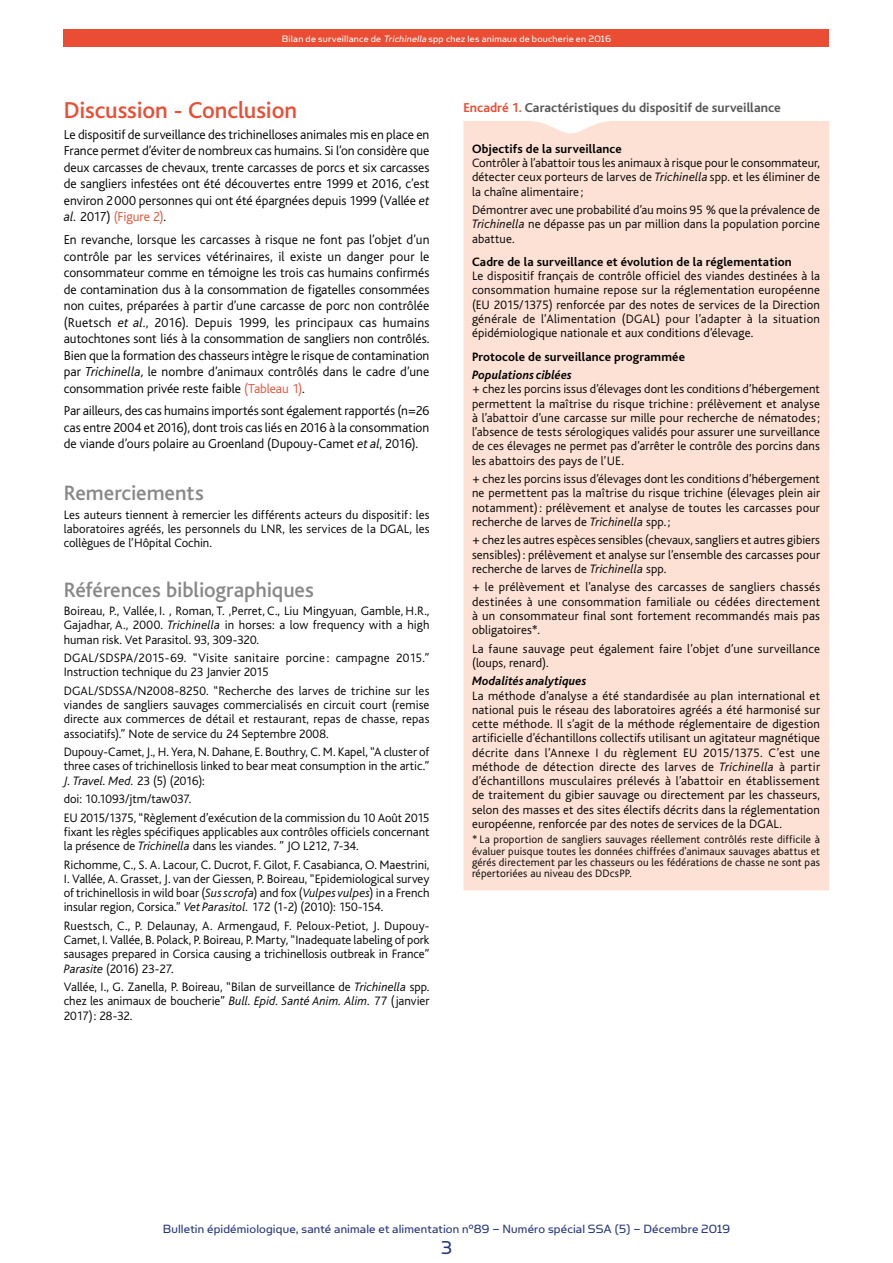
<style>
.page{position:relative;width:893px;height:1263px;background:#fff}
.page>*{position:absolute;margin:0;border:0;box-sizing:border-box;transform-origin:0 0}
.ST1{font:500 24px "Bliss";letter-spacing:-.005em;color:#ea4d33}
.ST_Biblio-Merci{font:500 21.75px "Bliss";letter-spacing:-.005em;color:#868786}
.t1{font:21px "Simian Text Orangutan";color:#23357b}
.TEXTE_COURANT{font:300 13.5px/16.5px "Bliss";color:#000;text-align:justify}
.t2{font:13.5px "Simian Text Orangutan";letter-spacing:.01em;color:#23357b}
.Titre_tablo-Fig_FR{font:700 13.5px "Bliss";color:#565655}
.Encadré_texte{font:300 12.75px/14.2px "Bliss";letter-spacing:.01em;color:#000;text-align:justify}
.Texte_Biblio-Merci{font:300 12.75px/14.2px "Bliss";color:#000;text-align:justify}
.Encadré_ST{font:700 12.75px "Bliss";letter-spacing:.01em;color:#000}
.Encadré_texte-2{font:italic 700 12.75px "Bliss";letter-spacing:.01em;color:#000;scale:.96 1}
.renvois_sans_filet{font:300 11.25px/11.2px "Bliss";letter-spacing:.015em;color:#000;text-align:justify}
.t3{font:10.5px "Simian Text Orangutan";letter-spacing:.02em;color:#fff}
.s1{font-style:italic}
.s2{color:#ea4d33}
</style>
<div class="page">
<div style="left:64px;top:30px;width:765px;height:17px;background:#ea4d33"></div>
<div style="left:463px;top:121px;width:366px;height:769px;background:#fce1d4"></div>
<p class="t3" style="left:282px;top:33px;width:331px">Bilan de surveillance de <span class="s1">Trichinella</span> spp chez les animaux de boucherie en 2016</p>
<p class="ST1" style="left:64px;top:97px;width:235px">Discussion - Conclusion</p>
<p class="TEXTE_COURANT" style="left:64px;top:126px;width:367px">Le dispositif de surveillance des trichinelloses animales mis en place en France permet d’éviter de nombreux cas humains. Si l’on considère que deux carcasses de chevaux, trente carcasses de porcs et six carcasses de sangliers infestées ont été découvertes entre 1999 et 2016, c’est environ 2000 personnes qui ont été épargnées depuis 1999 (Vallée <span class="s1">et al.</span> 2017) <span class="s2">(Figure 2)</span>.</p>
<p class="TEXTE_COURANT" style="left:64px;top:232px;width:367px">En revanche, lorsque les carcasses à risque ne font pas l’objet d’un contrôle par les services vétérinaires, il existe un danger pour le consommateur comme en témoigne les trois cas humains confirmés de contamination dus à la consommation de figatelles consommées non cuites, préparées à partir d’une carcasse de porc non contrôlée (Ruetsch <span class="s1">et al</span>., 2016). Depuis 1999, les principaux cas humains autochtones sont liés à la consommation de sangliers non contrôlés.<br>Bien que la formation des chasseurs intègre le risque de contamination par <span class="s1">Trichinella,</span> le nombre d’animaux contrôlés dans le cadre d’une consommation privée reste faible <span class="s2">(Tableau 1)</span>.</p>
<p class="TEXTE_COURANT" style="left:64px;top:403px;width:367px">Par ailleurs, des cas humains importés sont également rapportés (n=26 cas entre 2004 et 2016), dont trois cas liés en 2016 à la consommation de viande d’ours polaire au Groenland (Dupouy-Camet <span class="s1">et al</span>, 2016).</p>
<p class="ST_Biblio-Merci" style="left:64px;top:482px;width:141px">Remerciements</p>
<p class="Texte_Biblio-Merci" style="left:64px;top:507px;width:367px">Les auteurs tiennent à remercier les différents acteurs du dispositif: les laboratoires agréés, les personnels du LNR, les services de la DGAL, les collègues de l’Hôpital Cochin.</p>
<p class="ST_Biblio-Merci" style="left:64px;top:578px;width:252px">Références bibliographiques</p>
<p class="Texte_Biblio-Merci" style="left:64px;top:604px;width:367px">Boireau, P., Vallée, I. , Roman, T. ,Perret, C., Liu Mingyuan, Gamble, H.R., Gajadhar, A., 2000. <span class="s1">Trichinella</span> in horses: a low frequency with a high human risk. Vet Parasitol. 93, 309-320.</p>
<p class="Texte_Biblio-Merci" style="left:64px;top:651px;width:367px">DGAL/SDSPA/2015-69. “Visite sanitaire porcine : campagne 2015.”<br>Instruction technique du 23 Janvier 2015</p>
<p class="Texte_Biblio-Merci" style="left:64px;top:684px;width:367px">DGAL/SDSSA/N2008-8250. “Recherche des larves de trichine sur les viandes de sangliers sauvages commercialisés en circuit court (remise directe aux commerces de détail et restaurant, repas de chasse, repas associatifs).” Note de service du 24 Septembre 2008.</p>
<p class="Texte_Biblio-Merci" style="left:64px;top:745px;width:367px">Dupouy-Camet, J., H. Yera, N. Dahane, E. Bouthry, C. M. Kapel, “A cluster of three cases of trichinellosis linked to bear meat consumption in the artic.” <span class="s1">J. Travel. Med.</span> 23 (5) (2016):</p>
<p class="Texte_Biblio-Merci" style="left:64px;top:792px;width:129px">doi: 10.1093/jtm/taw037.</p>
<p class="Texte_Biblio-Merci" style="left:64px;top:810px;width:367px">EU 2015/1375, “Règlement d’exécution de la commission du 10 Août 2015 fixant les règles spécifiques applicables aux contrôles officiels concernant la présence de <span class="s1">Trichinella</span> dans les viandes. ” JO L212, 7-34.</p>
<p class="Texte_Biblio-Merci" style="left:64px;top:857px;width:367px">Richomme, C., S. A. Lacour, C. Ducrot, F. Gilot, F. Casabianca, O. Maestrini, I. Vallée, A. Grasset, J. van der Giessen, P. Boireau, “Epidemiological survey of trichinellosis in wild boar (<span class="s1">Sus scrofa</span>) and fox (<span class="s1">Vulpes vulpes</span>) in a French insular region, Corsica.” <span class="s1">Vet Parasitol.</span> 172 (1-2) (2010): 150-154.</p>
<p class="Texte_Biblio-Merci" style="left:64px;top:919px;width:367px">Ruestsch, C., P. Delaunay, A. Armengaud, F. Peloux-Petiot, J. Dupouy-Camet, I. Vallée, B. Polack, P. Boireau, P. Marty, “Inadequate labeling of pork sausages prepared in Corsica causing a trichinellosis outbreak in France” <span class="s1">Parasite</span> (2016) 23-27.</p>
<p class="Texte_Biblio-Merci" style="left:64px;top:980px;width:367px">Vallée, I., G. Zanella, P. Boireau, “Bilan de surveillance de <span class="s1">Trichinella</span> spp. chez les animaux de boucherie” <span class="s1">Bull. Epid. Santé Anim. Alim.</span> 77 (janvier 2017): 28-32.</p>
<p class="Titre_tablo-Fig_FR" style="left:463px;top:101px;width:319px"><span class="s2">Encadré 1.</span> Caractéristiques du dispositif de surveillance</p>
<p class="Encadré_ST" style="left:472px;top:142px;width:151px">Objectifs de la surveillance</p>
<p class="Encadré_texte" style="left:472px;top:156px;width:350px">Contrôler à l’abattoir tous les animaux à risque pour le consommateur, détecter ceux porteurs de larves de <span class="s1">Trichinella</span> spp. et les éliminer de la chaîne alimentaire ;</p>
<p class="Encadré_texte" style="left:472px;top:203px;width:349px">Démontrer avec une probabilité d’au moins 95 % que la prévalence de <span class="s1">Trichinella</span> ne dépasse pas un par million dans la population porcine abattue.</p>
<p class="Encadré_ST" style="left:472px;top:255px;width:321px">Cadre de la surveillance et évolution de la réglementation</p>
<p class="Encadré_texte" style="left:472px;top:269px;width:350px">Le dispositif français de contrôle officiel des viandes destinées à la consommation humaine repose sur la réglementation européenne (EU 2015/1375) renforcée par des notes de services de la Direction générale de l’Alimentation (DGAL) pour l’adapter à la situation épidémiologique nationale et aux conditions d’élevage.</p>
<p class="Encadré_ST" style="left:472px;top:350px;width:215px">Protocole de surveillance programmée</p>
<p class="Encadré_texte-2" style="left:472px;top:368px;width:106px">Populations ciblées</p>
<p class="Encadré_texte" style="left:472px;top:382px;width:350px">+ chez les porcins issus d’élevages dont les conditions d’hébergement permettent la maîtrise du risque trichine : prélèvement et analyse à l’abattoir d’une carcasse sur mille pour recherche de nématodes; l’absence de tests sérologiques validés pour assurer une surveillance de ces élevages ne permet pas d’arrêter le contrôle des porcins dans les abattoirs des pays de l’UE.</p>
<p class="Encadré_texte" style="left:472px;top:472px;width:350px">+ chez les porcins issus d’élevages dont les conditions d’hébergement ne permettent pas la maîtrise du risque trichine (élevages plein air notamment): prélèvement et analyse de toutes les carcasses pour recherche de larves de <span class="s1">Trichinella</span> spp. ;</p>
<p class="Encadré_texte" style="left:472px;top:533px;width:350px">+ chez les autres espèces sensibles (chevaux, sangliers et autres gibiers sensibles): prélèvement et analyse sur l’ensemble des carcasses pour recherche de larves de <span class="s1">Trichinella</span> spp.</p>
<p class="Encadré_texte" style="left:472px;top:580px;width:350px">+ le prélèvement et l’analyse des carcasses de sangliers chassés destinées à une consommation familiale ou cédées directement à un consommateur final sont fortement recommandés mais pas obligatoires*.</p>
<p class="Encadré_texte" style="left:472px;top:641px;width:349px">La faune sauvage peut également faire l’objet d’une surveillance (loups, renard).</p>
<p class="Encadré_texte-2" style="left:472px;top:675px;width:121px">Modalités analytiques</p>
<p class="Encadré_texte" style="left:472px;top:688px;width:350px">La méthode d’analyse a été standardisée au plan international et national puis le réseau des laboratoires agréés a été harmonisé sur cette méthode. Il s’agit de la méthode réglementaire de digestion artificielle d’échantillons collectifs utilisant un agitateur magnétique décrite dans l’Annexe I du règlement EU 2015/1375. C’est une méthode de détection directe des larves de <span class="s1">Trichinella</span> à partir d’échantillons musculaires prélevés à l’abattoir en établissement de traitement du gibier sauvage ou directement par les chasseurs, selon des masses et des sites électifs décrits dans la réglementation européenne, renforcée par des notes de services de la DGAL.</p>
<p class="renvois_sans_filet" style="left:472px;top:834px;width:350px">* La proportion de sangliers sauvages réellement contrôlés reste difficile à évaluer puisque toutes les données chiffrées d’animaux sauvages abattus et gérés directement par les chasseurs ou les fédérations de chasse ne sont pas répertoriées au niveau des DDcsPP.</p>
<p class="t2" style="left:163px;top:1221px;width:569px">Bulletin épidémiologique, santé animale et alimentation n°89 – Numéro spécial SSA (5) – Décembre 2019</p>
<p class="t1" style="left:441px;top:1236px;width:12px">3</p>
</div>
